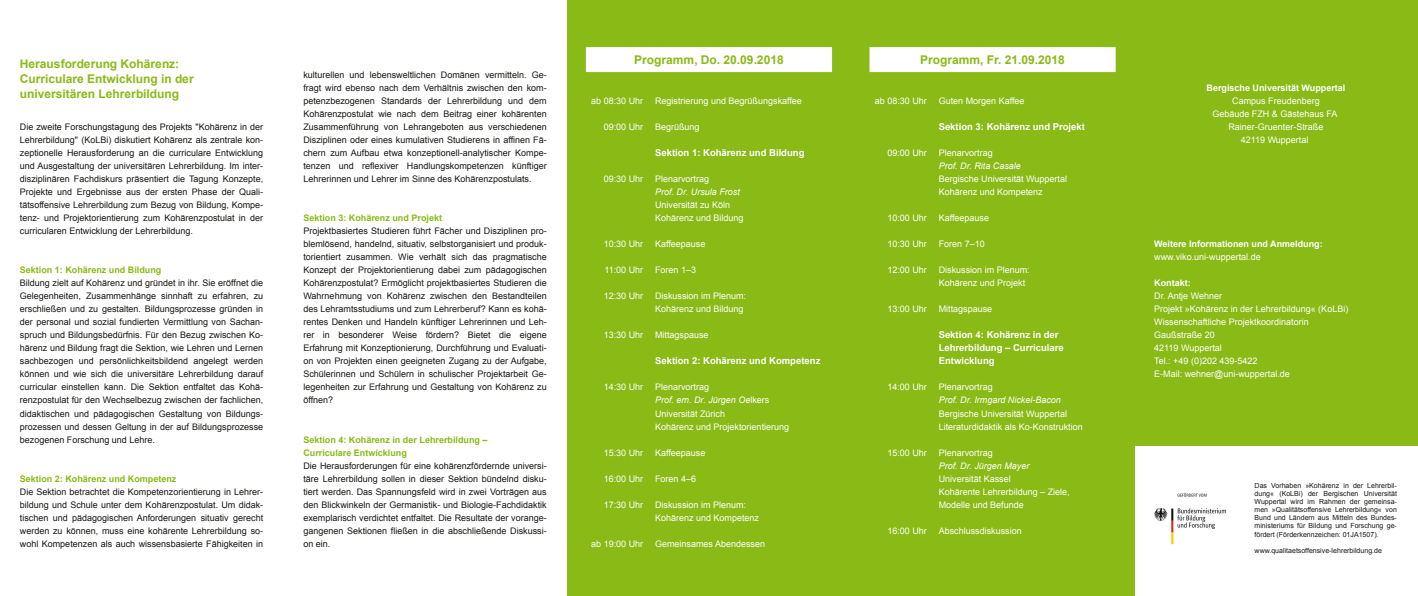
<style>
.page{position:relative;width:1418px;height:596px;background:#fff}
.page>*{position:absolute;margin:0;border:0;box-sizing:border-box;transform-origin:0 0}
.t1{font:700 12px/15px "Arial";color:#89ba16}
.t2{font:700 9.5px/13px "Arial";color:#fff}
.t3{font:9px/13px "Arial";color:#181715;text-align:justify}
.t4{font:9px/13px "Arial";color:#fff}
.t5{font:700 9px/13px "Arial";color:#89ba16}
.t6{font:italic 9px "Arial";color:#fff}
.t7{font:700 9px "Arial";color:#fff}
.t8{font:7px/8px "Arial";color:#181715;text-align:justify}
.s1{font-style:italic}
</style>
<div class="page">
<div style="left:1131px;top:0;width:286px;height:445px;background:#89ba16"></div>
<div style="left:567px;top:0;width:567px;height:595px;background:#89ba16"></div>
<div style="left:587px;top:48px;width:244px;height:23px;background:#fff"></div>
<div style="left:586px;top:47px;width:246px;height:25px;border:2px solid #fff"></div>
<div style="left:870px;top:48px;width:244px;height:23px;background:#fff"></div>
<div style="left:869px;top:47px;width:246px;height:25px;border:2px solid #fff"></div>
<img style="left:1154px;top:492px;width:72px;height:53px">
<h1 class="t1" style="left:20px;top:57px;width:175px">Herausforderung Kohärenz:<br>Curriculare Entwicklung in der universitären Lehrerbildung</h1>
<p class="t3" style="left:20px;top:120px;width:245px">Die zweite Forschungstagung des Projekts "Kohärenz in der Lehrerbildung" (KoLBi) diskutiert Kohärenz als zentrale kon&shy;zeptionelle Herausforderung an die curriculare Entwicklung und Ausgestaltung der universitären Lehrerbildung. Im inter&shy;disziplinären Fachdiskurs präsentiert die Tagung Konzepte, Projekte und Ergebnisse aus der ersten Phase der Quali&shy;tätsoffensive Lehrerbildung zum Bezug von Bildung, Kompe&shy;tenz- und Projektorientierung zum Kohärenzpostulat in der curricularen Entwicklung der Lehrerbildung.</p>
<p class="t5" style="left:20px;top:263px;width:143px">Sektion 1: Kohärenz und Bildung</p>
<p class="t3" style="left:20px;top:276px;width:245px">Bildung zielt auf Kohärenz und gründet in ihr. Sie eröffnet die Gelegenheiten, Zusammenhänge sinnhaft zu erfahren, zu erschließen und zu gestalten. Bildungsprozesse gründen in der personal und sozial fundierten Vermittlung von Sachan&shy;spruch und Bildungsbedürfnis. Für den Bezug zwischen Ko&shy;härenz und Bildung fragt die Sektion, wie Lehren und Lernen sachbezogen und persönlichkeitsbildend angelegt werden können und wie sich die universitäre Lehrerbildung darauf curricular einstellen kann. Die Sektion entfaltet das Kohä&shy;renzpostulat für den Wechselbezug zwischen der fachlichen, didaktischen und pädagogischen Gestaltung von Bildungs&shy;prozessen und dessen Geltung in der auf Bildungsprozesse bezogenen Forschung und Lehre.</p>
<p class="t5" style="left:20px;top:471px;width:158px">Sektion 2: Kohärenz und Kompetenz</p>
<p class="t3" style="left:20px;top:484px;width:245px">Die Sektion betrachtet die Kompetenzorientierung in Lehrer&shy;bildung und Schule unter dem Kohärenzpostulat. Um didak&shy;tischen und pädagogischen Anforderungen situativ gerecht werden zu können, muss eine kohärente Lehrerbildung so&shy;wohl Kompetenzen als auch wissensbasierte Fähigkeiten in</p>
<p class="t3" style="left:303px;top:68px;width:245px">kulturellen und lebensweltlichen Domänen vermitteln. Ge&shy;fragt wird ebenso nach dem Verhältnis zwischen den kom&shy;petenzbezogenen Standards der Lehrerbildung und dem Kohärenzpostulat wie nach dem Beitrag einer kohärenten Zusammenführung von Lehrangeboten aus verschiedenen Disziplinen oder eines kumulativen Studierens in affinen Fä&shy;chern zum Aufbau etwa konzeptionell-analytischer Kompe&shy;tenzen und reflexiver Handlungskompetenzen künftiger Lehrerinnen und Lehrer im Sinne des Kohärenzpostulats.</p>
<p class="t5" style="left:303px;top:211px;width:140px">Sektion 3: Kohärenz und Projekt</p>
<p class="t3" style="left:303px;top:224px;width:245px">Projektbasiertes Studieren führt Fächer und Disziplinen pro&shy;blemlösend, handelnd, situativ, selbstorganisiert und produk&shy;torientiert zusammen. Wie verhält sich das pragmatische Konzept der Projektorientierung dabei zum pädagogischen Kohärenzpostulat? Ermöglicht projektbasiertes Studieren die Wahrnehmung von Kohärenz zwischen den Bestandteilen des Lehramtsstudiums und zum Lehrerberuf? Kann es kohä&shy;rentes Denken und Handeln künftiger Lehrerinnen und Leh&shy;rer in besonderer Weise fördern? Bietet die eigene Erfahrung mit Konzeptionierung, Durchführung und Evaluati&shy;on von Projekten einen geeigneten Zugang zu der Aufgabe, Schülerinnen und Schülern in schulischer Projektarbeit Ge&shy;legenheiten zur Erfahrung und Gestaltung von Kohärenz zu öffnen?</p>
<p class="t5" style="left:303px;top:432px;width:186px">Sektion 4: Kohärenz in der Lehrerbildung –<br>Curriculare Entwicklung</p>
<p class="t3" style="left:303px;top:458px;width:245px">Die Herausforderungen für eine kohärenzfördernde universi&shy;täre Lehrerbildung sollen in dieser Sektion bündelnd disku&shy;tiert werden. Das Spannungsfeld wird in zwei Vorträgen aus den Blickwinkeln der Germanistik- und Biologie-Fachdidaktik exemplarisch verdichtet entfaltet. Die Resultate der vorange&shy;gangenen Sektionen fließen in die abschließende Diskussi&shy;on ein.</p>
<h1 class="t1" style="left:634px;top:52px;width:151px">Programm, Do. 20.09.2018</h1>
<p class="t4" style="left:591px;top:94px;width:53px">ab 08:30 Uhr</p>
<p class="t4" style="left:604px;top:120px;width:41px">09:00 Uhr</p>
<p class="t4" style="left:655px;top:94px;width:148px">Registrierung und Begrüßungskaffee</p>
<p class="t4" style="left:655px;top:120px;width:46px">Begrüßung</p>
<p class="t2" style="left:655px;top:146px;width:151px">Sektion 1: Kohärenz und Bildung</p>
<p class="t4" style="left:655px;top:172px;width:56px">Plenarvortrag</p>
<p class="t6" style="left:655px;top:187px;width:86px">Prof. Dr. Ursula Frost</p>
<p class="t4" style="left:655px;top:198px;width:90px">Universität zu Köln<br>Kohärenz und Bildung</p>
<p class="t4" style="left:655px;top:237px;width:52px">Kaffeepause</p>
<p class="t4" style="left:655px;top:263px;width:43px">Foren 1–3</p>
<p class="t4" style="left:655px;top:289px;width:92px">Diskussion im Plenum:<br>Kohärenz und Bildung</p>
<p class="t4" style="left:655px;top:328px;width:55px">Mittagspause</p>
<p class="t2" style="left:655px;top:354px;width:167px">Sektion 2: Kohärenz und Kompetenz</p>
<p class="t4" style="left:655px;top:380px;width:136px">Plenarvortrag<br><span class="s1">Prof. em. Dr. Jürgen Oe</span>lkers<br>Universität Zürich<br>Kohärenz und Projektorientierung</p>
<p class="t4" style="left:655px;top:445px;width:52px">Kaffeepause</p>
<p class="t4" style="left:655px;top:471px;width:43px">Foren 4–6</p>
<p class="t4" style="left:655px;top:497px;width:105px">Diskussion im Plenum:<br>Kohärenz und Kompetenz</p>
<p class="t4" style="left:655px;top:536px;width:112px">Gemeinsames Abendessen</p>
<p class="t4" style="left:604px;top:172px;width:41px">09:30 Uhr</p>
<p class="t4" style="left:604px;top:237px;width:41px">10:30 Uhr</p>
<p class="t4" style="left:604px;top:263px;width:40px">11:00 Uhr</p>
<p class="t4" style="left:604px;top:289px;width:41px">12:30 Uhr</p>
<p class="t4" style="left:604px;top:328px;width:41px">13:30 Uhr</p>
<p class="t4" style="left:604px;top:380px;width:41px">14:30 Uhr</p>
<p class="t4" style="left:604px;top:445px;width:41px">15:30 Uhr</p>
<p class="t4" style="left:604px;top:471px;width:41px">16:00 Uhr</p>
<p class="t4" style="left:604px;top:497px;width:41px">17:30 Uhr</p>
<p class="t4" style="left:591px;top:536px;width:53px">ab 19:00 Uhr</p>
<h1 class="t1" style="left:920px;top:52px;width:146px">Programm, Fr. 21.09.2018</h1>
<p class="t4" style="left:874px;top:94px;width:53px">ab 08:30 Uhr</p>
<p class="t4" style="left:938px;top:94px;width:87px">Guten Morgen Kaffee</p>
<p class="t2" style="left:938px;top:120px;width:148px">Sektion 3: Kohärenz und Projekt</p>
<p class="t4" style="left:938px;top:146px;width:56px">Plenarvortrag</p>
<p class="t6" style="left:938px;top:161px;width:84px">Prof. Dr. Rita Casale</p>
<p class="t4" style="left:938px;top:172px;width:130px">Bergische Universität Wuppertal<br>Kohärenz und Kompetenz</p>
<p class="t4" style="left:938px;top:211px;width:52px">Kaffeepause</p>
<p class="t4" style="left:938px;top:237px;width:48px">Foren 7–10</p>
<p class="t4" style="left:938px;top:263px;width:92px">Diskussion im Plenum:<br>Kohärenz und Projekt</p>
<p class="t4" style="left:938px;top:302px;width:55px">Mittagspause</p>
<p class="t2" style="left:938px;top:328px;width:126px">Sektion 4: Kohärenz in der<br>Lehrerbildung – Curriculare<br>Entwicklung</p>
<p class="t4" style="left:938px;top:380px;width:56px">Plenarvortrag</p>
<p class="t6" style="left:938px;top:395px;width:124px">Prof. Dr. Irmgard Nickel-Bacon</p>
<p class="t4" style="left:938px;top:406px;width:146px">Bergische Universität Wuppertal<br>Literaturdidaktik als Ko-Konstruktion</p>
<p class="t4" style="left:938px;top:445px;width:56px">Plenarvortrag</p>
<p class="t6" style="left:938px;top:460px;width:92px">Prof. Dr. Jürgen Mayer</p>
<p class="t4" style="left:938px;top:471px;width:132px">Universität Kassel<br>Kohärente Lehrerbildung – Ziele,<br>Modelle und Befunde</p>
<p class="t4" style="left:938px;top:523px;width:85px">Abschlussdiskussion</p>
<p class="t4" style="left:887px;top:146px;width:41px">09:00 Uhr</p>
<p class="t4" style="left:887px;top:211px;width:41px">10:00 Uhr</p>
<p class="t4" style="left:887px;top:237px;width:41px">10:30 Uhr</p>
<p class="t4" style="left:887px;top:263px;width:41px">12:00 Uhr</p>
<p class="t4" style="left:887px;top:302px;width:41px">13:00 Uhr</p>
<p class="t4" style="left:887px;top:380px;width:41px">14:00 Uhr</p>
<p class="t4" style="left:887px;top:445px;width:41px">15:00 Uhr</p>
<p class="t4" style="left:887px;top:523px;width:41px">16:00 Uhr</p>
<p class="t7" style="left:1206px;top:83px;width:140px">Bergische Universität Wuppertal</p>
<p class="t4" style="left:1212px;top:94px;width:126px;text-align:center">Campus Freudenberg<br>Gebäude FZH &amp; Gästehaus FA<br>Rainer-Gruenter-Straße<br>42119 Wuppertal</p>
<p class="t7" style="left:1154px;top:239px;width:170px">Weitere Informationen und Anmeldung:</p>
<p class="t4" style="left:1154px;top:250px;width:108px">www.viko.uni-wuppertal.de</p>
<p class="t7" style="left:1154px;top:278px;width:38px">Kontakt:</p>
<p class="t4" style="left:1154px;top:289px;width:195px">Dr. Antje Wehner<br>Projekt »Kohärenz in der Lehrerbildung« (KoLBi)<br>Wissenschaftliche Projektkoordinatorin<br>Gaußstraße 20<br>42119 Wuppertal<br>Tel.: +49 (0)202 439-5422<br>E-Mail: wehner@uni-wuppertal.de</p>
<p class="t8" style="left:1254px;top:481px;width:144px">Das Vorhaben »Kohärenz in der Lehrerbil&shy;dung« (KoLBi) der Bergischen Universität Wuppertal wird im Rahmen der gemeinsa&shy;men »Qualitätsoffensive Lehrerbildung« von Bund und Ländern aus Mitteln des Bundes&shy;ministeriums für Bildung und Forschung ge&shy;fördert (Förderkennzeichen: 01JA1507).</p>
<p class="t8" style="left:1254px;top:546px;width:129px">www.qualitaetsoffensive-lehrerbildung.de</p>
</div>
